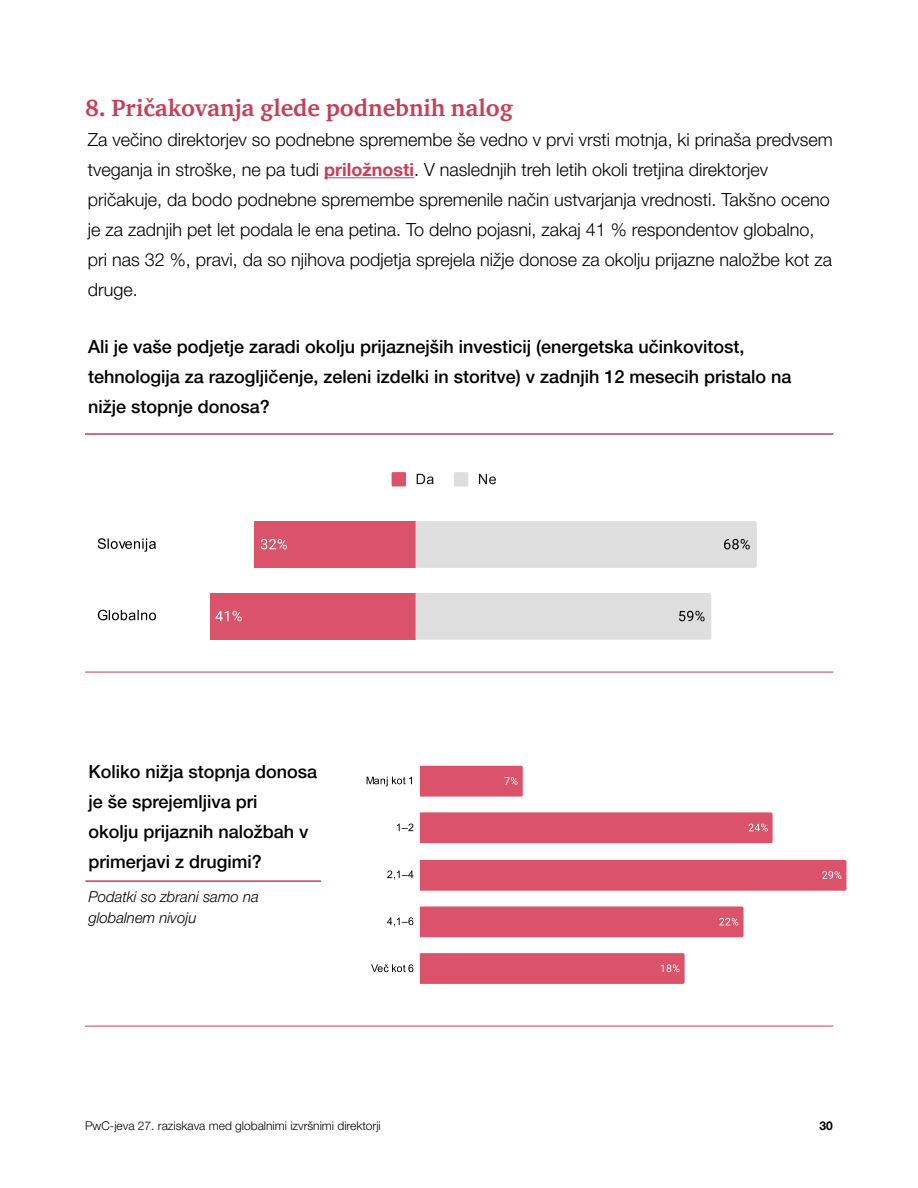
<style>
.page{position:relative;width:918px;height:1188px;background:#fff}
.page>*{position:absolute;margin:0;border:0;box-sizing:border-box;transform-origin:0 0}
.bulletpoints{font:700 24px "ITC Charter Com";color:#c83e57}
.bulletpoints-2{font:300 18px/30px "Helvetica Neue LT Pro";color:#000}
.bulletpoints-3{font:500 18px/30px "Helvetica Neue LT Pro";color:#000}
.bulletpoints-4{font:italic 300 15px/21px "Helvetica Neue LT Pro";color:#000}
.t1{font:300 12px "Helvetica Neue LT Pro";color:#000}
.t2{font:700 12px "Helvetica Neue LT Pro";color:#000}
.s1{font-weight:700;color:#c83e57}
</style>
<div class="page">
<div style="left:254px;top:521px;width:162px;height:47px;background:#db536a"></div>
<div style="left:210px;top:593px;width:206px;height:47px;background:#db536a"></div>
<svg style="left:261px;top:539px;width:26px;height:11px"></svg>
<svg style="left:215px;top:610px;width:27px;height:12px"></svg>
<div style="left:416px;top:521px;width:341px;height:47px;background:#dedede"></div>
<div style="left:416px;top:593px;width:295px;height:47px;background:#dedede"></div>
<svg style="left:98px;top:538px;width:58px;height:14px"></svg>
<svg style="left:98px;top:610px;width:58px;height:10px"></svg>
<div style="left:392px;top:472px;width:14px;height:14px;background:#db536a"></div>
<svg style="left:417px;top:474px;width:17px;height:10px"></svg>
<div style="left:454px;top:472px;width:14px;height:14px;background:#dedede"></div>
<svg style="left:479px;top:474px;width:17px;height:10px"></svg>
<hr style="left:85px;top:433px;width:748px;height:2px;background:#c83e57">
<hr style="left:85px;top:672px;width:748px;height:1px;background:#c83e57">
<hr style="left:85px;top:1026px;width:748px;height:1px;background:#c83e57">
<hr style="left:324px;top:177px;width:90px;height:1px;background:#c83e57">
<hr style="left:85px;top:880px;width:236px;height:2px;background:#c83e57">
<div style="left:420px;top:766px;width:103px;height:31px;background:#db536a"></div>
<div style="left:420px;top:812px;width:353px;height:31px;background:#db536a"></div>
<div style="left:420px;top:860px;width:426px;height:31px;background:#db536a"></div>
<div style="left:420px;top:907px;width:324px;height:30px;background:#db536a"></div>
<svg style="left:420px;top:953px;width:265px;height:31px;background:#db556b"></svg>
<svg style="left:367px;top:777px;width:45px;height:9px"></svg>
<svg style="left:397px;top:824px;width:16px;height:7px"></svg>
<svg style="left:387px;top:871px;width:26px;height:9px"></svg>
<svg style="left:387px;top:917px;width:26px;height:10px"></svg>
<svg style="left:371px;top:964px;width:42px;height:8px"></svg>
<p class="bulletpoints" style="left:85px;top:93px;width:429px">8. Pričakovanja glede podnebnih nalog</p>
<p class="bulletpoints-2" style="left:88px;top:124px;width:747px">Za večino direktorjev so podnebne spremembe še vedno v prvi vrsti motnja, ki prinaša predvsem tveganja in stroške, ne pa tudi <span class="s1">priložnosti</span>. V naslednjih treh letih okoli tretjina direktorjev pričakuje, da bodo podnebne spremembe spremenile način ustvarjanja vrednosti. Takšno oceno je za zadnjih pet let podala le ena petina. To delno pojasni, zakaj 41 % respondentov globalno, pri nas 32 %, pravi, da so njihova podjetja sprejela nižje donose za okolju prijazne naložbe kot za druge.</p>
<p class="bulletpoints-3" style="left:88px;top:332px;width:705px">Ali je vaše podjetje zaradi okolju prijaznejših investicij (energetska učinkovitost, tehnologija za razogljičenje, zeleni izdelki in storitve) v zadnjih 12 mesecih pristalo na nižje stopnje donosa?</p>
<p class="bulletpoints-3" style="left:88px;top:756px;width:230px">Koliko nižja stopnja donosa je še sprejemljiva pri<br>okolju prijaznih naložbah v primerjavi z drugimi?</p>
<p class="bulletpoints-4" style="left:88px;top:886px;width:172px">Podatki so zbrani samo na globalnem nivoju</p>
<p class="t1" style="left:85px;top:1118px;width:297px">PwC-jeva 27. raziskava med globalnimi izvršnimi direktorji</p>
<p class="t2" style="left:820px;top:1118px;width:15px">30</p>
</div>
